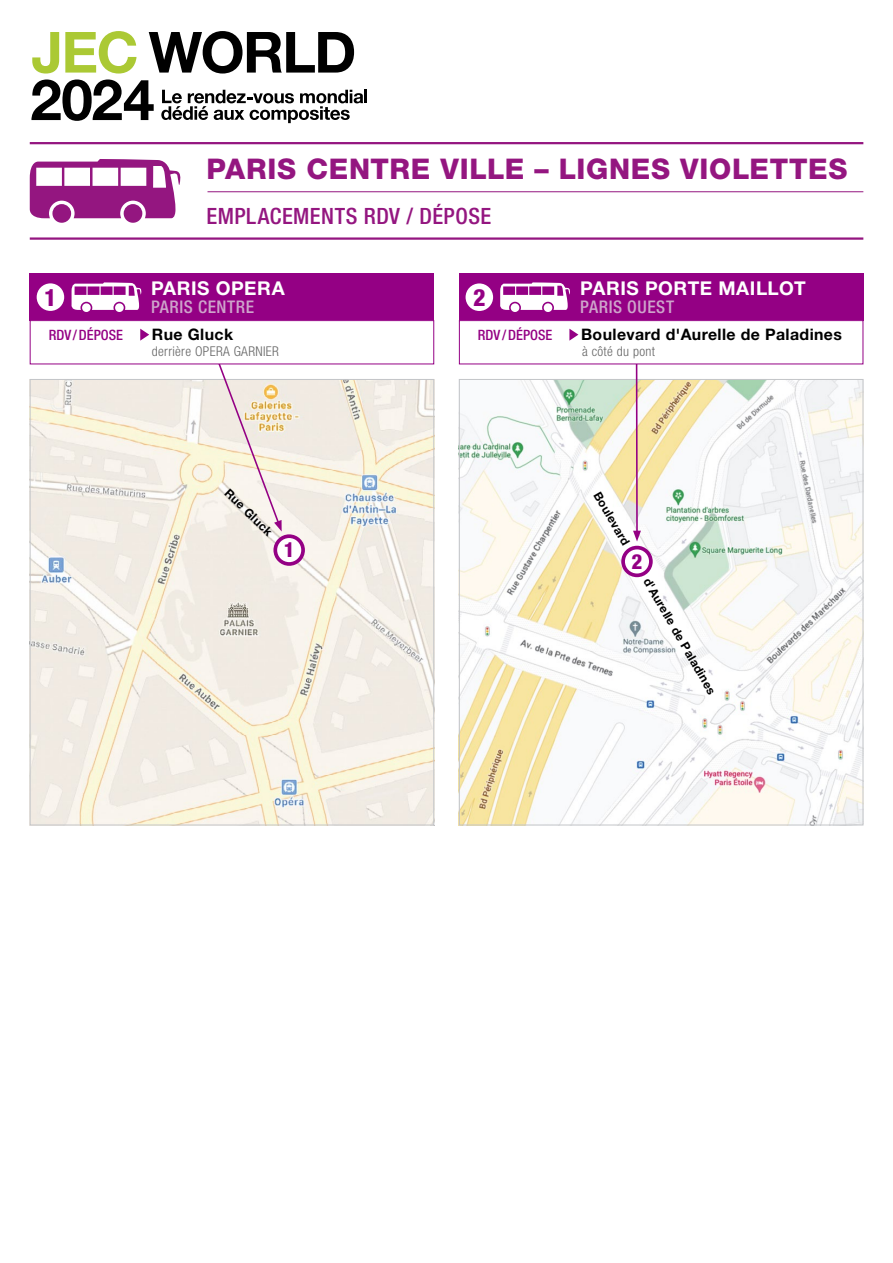
<style>
.page{position:relative;width:893px;height:1263px;background:#fff}
.page>*{position:absolute;margin:0;border:0;box-sizing:border-box;transform-origin:0 0}
.t1{font:800 28.5px "Helvetica Neue LT Std";letter-spacing:.025em;color:#941680}
.t2{font:800 condensed 23.85px "Helvetica Neue LT Std";color:#940084}
.t3{font:500 condensed 22.5px "Helvetica Neue LT Std";letter-spacing:.02em;color:#941680}
.t4{font:800 condensed 20.85px "Helvetica Neue LT Std";color:#940084}
.t5{font:700 19.05px "Helvetica Neue LT Std";letter-spacing:.025em;color:#fff}
.t6{font:500 condensed 17.4px "Helvetica Neue LT Std";letter-spacing:.03em;color:#cea4cb}
.t7{font:700 15.9px "Helvetica Neue LT Std";letter-spacing:.025em;color:#000}
.t8{font:500 condensed 14.25px "Helvetica Neue LT Std";color:#940084}
.t9{font:300 condensed 13.5px "Helvetica Neue LT Std";letter-spacing:.025em;color:#666}
.t10{font:700 11.85px "Helvetica Neue LT Std";color:#000}
</style>
<div class="page">
<svg style="left:31px;top:31px;width:336px;height:92px"></svg>
<hr style="left:207px;top:191px;width:656px;height:1px;background:#941680">
<hr style="left:30px;top:142px;width:833px;height:2px;background:#941680">
<hr style="left:30px;top:237px;width:833px;height:3px;background:#941680">
<div style="left:459px;top:274px;width:404px;height:47px;background:#940084"></div>
<img style="left:461px;top:381px;width:400px;height:442px">
<hr style="left:636px;top:361px;width:2px;height:172px;background:#940084">
<div style="left:459px;top:320px;width:404px;height:44px;border:1px solid #940084"></div>
<svg style="left:569px;top:329px;width:9px;height:12px"></svg>
<svg style="left:621px;top:531px;width:32px;height:46px"></svg>
<svg style="left:465px;top:282px;width:105px;height:30px"></svg>
<img style="left:32px;top:381px;width:400px;height:442px">
<div style="left:30px;top:274px;width:404px;height:47px;background:#940084"></div>
<div style="left:30px;top:320px;width:404px;height:44px;border:1px solid #940084"></div>
<svg style="left:214px;top:362px;width:91px;height:204px"></svg>
<svg style="left:36px;top:282px;width:106px;height:30px"></svg>
<svg style="left:29px;top:159px;width:152px;height:64px"></svg>
<svg style="left:140px;top:329px;width:9px;height:12px"></svg>
<h2 class="t2" style="left:44px;top:283px;width:14px">1</h2>
<h1 class="t1" style="left:206px;top:152px;width:642px">PARIS CENTRE VILLE – LIGNES VIOLETTES</h1>
<h3 class="t3" style="left:206px;top:202px;width:286px">EMPLACEMENTS RDV / DÉPOSE</h3>
<p class="t5" style="left:151px;top:277px;width:135px">PARIS OPERA</p>
<p class="t6" style="left:151px;top:296px;width:105px">PARIS CENTRE</p>
<h2 class="t2" style="left:473px;top:282px;width:14px">2</h2>
<p class="t5" style="left:580px;top:277px;width:227px">PARIS PORTE MAILLOT</p>
<p class="t6" style="left:580px;top:296px;width:95px">PARIS OUEST</p>
<p class="t8" style="left:49px;top:326px;width:76px">RDV /DÉPOSE</p>
<p class="t7" style="left:152px;top:324px;width:83px">Rue Gluck</p>
<p class="t9" style="left:152px;top:343px;width:129px">derrière OPERA GARNIER</p>
<p class="t10" style="left:232px;top:486px;width:62px;rotate:44deg">Rue Gluck</p>
<h3 class="t4" style="left:284px;top:537px;width:12px">1</h3>
<p class="t8" style="left:478px;top:326px;width:76px">RDV /DÉPOSE</p>
<p class="t7" style="left:581px;top:324px;width:262px">Boulevard d'Aurelle de Paladines</p>
<p class="t9" style="left:582px;top:343px;width:74px">à côté du pont</p>
<p class="t10" style="left:603px;top:489px;width:61px;rotate:60deg">Boulevard</p>
<h3 class="t4" style="left:632px;top:548px;width:12px">2</h3>
<p class="t10" style="left:653px;top:575px;width:134px;rotate:60deg">d'Aurelle de Paladines</p>
</div>
